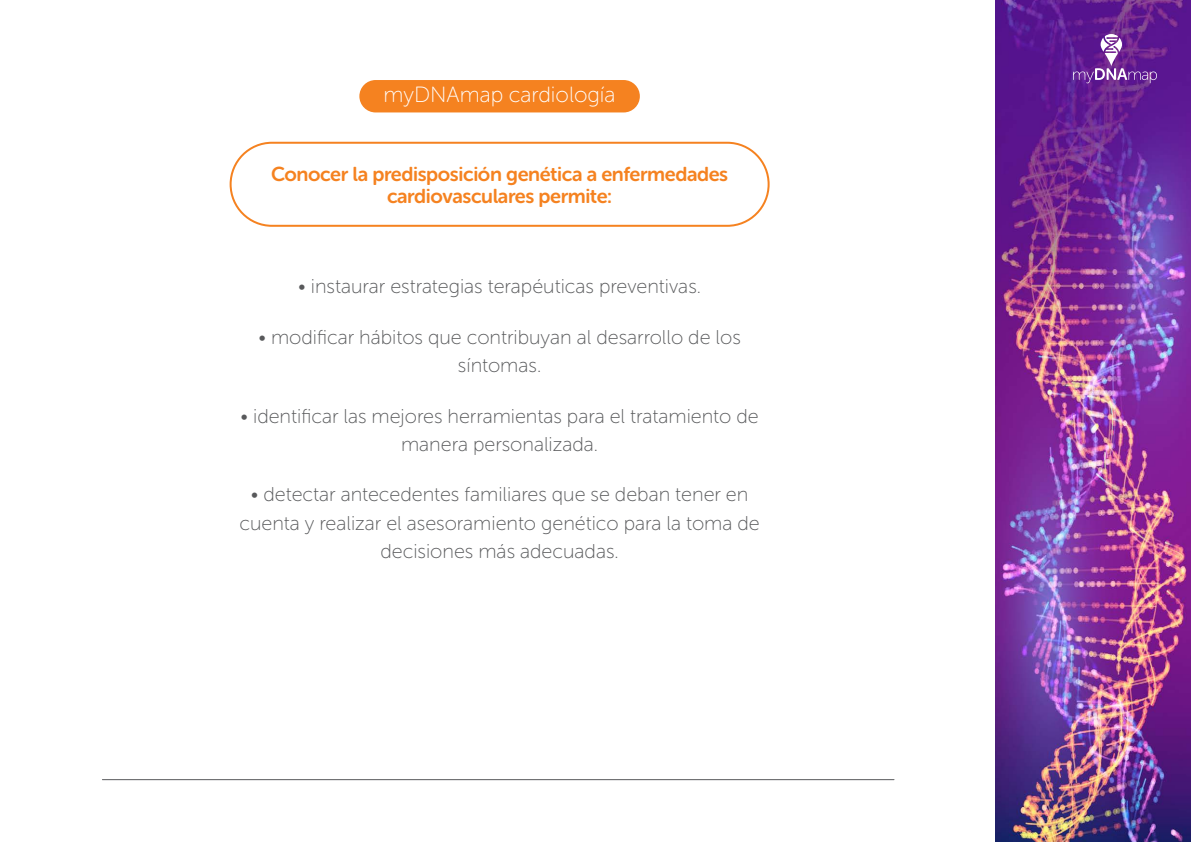
<style>
.page{position:relative;width:1191px;height:842px;background:#fff}
.page>*{position:absolute;margin:0;border:0;box-sizing:border-box;transform-origin:0 0}
.t1{font:22px "Museo Sans Rounded 100";color:#fff}
.t2{font:20px/28px "Museo Sans Rounded 100";color:#58595b;text-align:center}
.t3{font:20px/22px "Museo Sans Rounded 700";letter-spacing:-.02em;color:#f58220;text-align:center}
</style>
<div class="page">
<div style="left:359px;top:80px;width:281px;height:32px;background:#f58220;border-radius:16px"></div>
<img style="left:995px;top:0;width:196px;height:842px">
<svg style="left:1073px;top:34px;width:84px;height:49px;background:#793c9f"></svg>
<div style="left:230px;top:142px;width:539px;height:85px;border:2px solid #f58220;border-radius:41px"></div>
<hr style="left:102px;top:779px;width:792px;height:1px;background:#58595b">
<p class="t1" style="left:384px;top:83px;width:233px">myDNAmap cardiología</p>
<p class="t3" style="left:271px;top:163px;width:459px">Conocer la predisposición genética a enfermedades cardiovasculares permite:</p>
<p class="t2" style="left:298px;top:273px;width:404px">• instaurar estrategias terapéuticas preventivas.</p>
<p class="t2" style="left:258px;top:323px;width:484px">• modificar hábitos que contribuyan al desarrollo de los síntomas.</p>
<p class="t2" style="left:240px;top:402px;width:520px">• identificar las mejores herramientas para el tratamiento de manera personalizada.</p>
<p class="t2" style="left:239px;top:481px;width:522px">• detectar antecedentes familiares que se deban tener en cuenta y realizar el asesoramiento genético para la toma de decisiones más adecuadas.</p>
</div>
